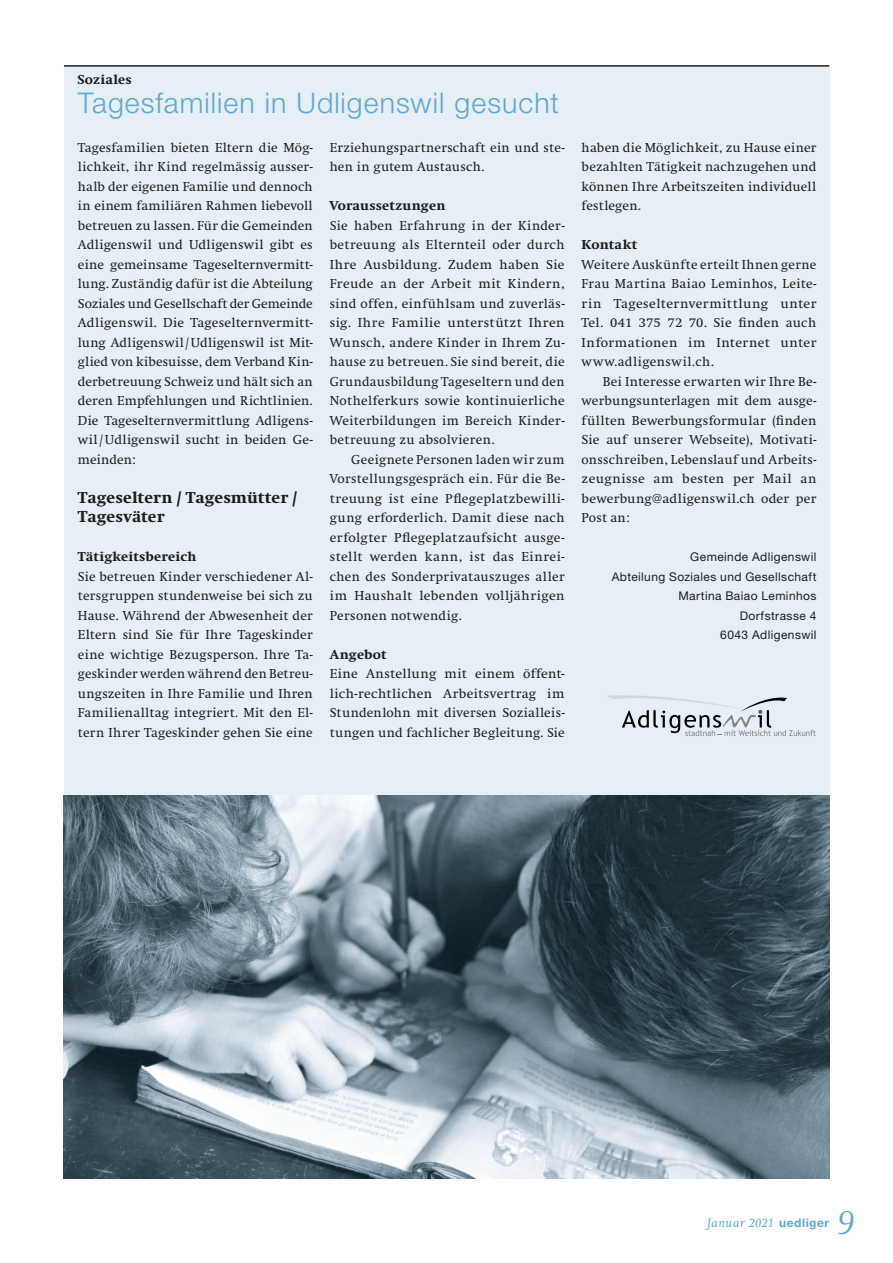
<style>
.page{position:relative;width:893px;height:1263px;background:#fff}
.page>*{position:absolute;margin:0;border:0;box-sizing:border-box;transform-origin:0 0}
.t1{font:italic 300 36px "Swift";color:#62a7cc}
.t2{font:300 28.5px "Helvetica Neue";letter-spacing:.035em;color:#62a7cc}
.t3{font:800 16.5px/19.5px "Swift";letter-spacing:.01em;color:#1d1d1b}
.t4{font:13.5px/19.5px "Swift";letter-spacing:.02em;color:#1d1d1b;text-align:justify}
.t5{font:800 13.5px "Swift";letter-spacing:.015em;color:#1d1d1b}
.t6{font:italic 12.75px "Swift";letter-spacing:.04em;color:#62a7cc}
.t7{font:12px/19.5px "Helvetica Neue";letter-spacing:.035em;color:#1d1d1b;text-align:right}
.s1{font-family:"Helvetica Neue";font-weight:700;font-style:normal;font-size:12px}
</style>
<div class="page">
<div style="left:64px;top:65px;width:765px;height:730px;background:#e4edf6"></div>
<hr style="left:64px;top:65px;width:765px;height:2px;background:#1d1d1b">
<img style="left:64px;top:795px;width:765px;height:383px">
<svg style="left:606px;top:695px;width:210px;height:41px"></svg>
<p class="t5" style="left:77px;top:72px;width:56px">Soziales</p>
<h2 class="t2" style="left:78px;top:85px;width:482px">Tagesfamilien in Udligenswil gesucht</h2>
<p class="t4" style="left:78px;top:138px;width:236px">Tagesfamilien bieten Eltern die Mög&shy;lichkeit, ihr Kind regelmässig ausser&shy;halb der eigenen Familie und dennoch in einem familiären Rahmen liebevoll betreuen zu lassen. Für die Gemeinden Adligenswil und Udligenswil gibt es eine gemeinsame Tageselternvermitt&shy;lung. Zuständig dafür ist die Abteilung Soziales und Gesellschaft der Gemeinde Adligenswil. Die Tageselternvermitt&shy;lung Adligenswil/Udligenswil ist Mit&shy;glied von kibesuisse, dem Verband Kin&shy;derbetreuung Schweiz und hält sich an deren Empfehlungen und Richtlinien.<br>Die Tageselternvermittlung Adligens&shy;wil/Udligenswil sucht in beiden Ge&shy;meinden:</p>
<p class="t3" style="left:78px;top:488px;width:221px">Tageseltern / Tagesmütter /<br>Tagesväter</p>
<p class="t5" style="left:78px;top:549px;width:120px">Tätigkeitsbereich</p>
<p class="t4" style="left:78px;top:567px;width:236px">Sie betreuen Kinder verschiedener Al&shy;tersgruppen stundenweise bei sich zu Hause. Während der Abwesenheit der Eltern sind Sie für Ihre Tageskinder eine wichtige Bezugsperson. Ihre Ta&shy;geskinder werden während den Betreu&shy;ungszeiten in Ihre Familie und Ihren Familienalltag integriert. Mit den El&shy;tern Ihrer Tageskinder gehen Sie eine</p>
<p class="t4" style="left:330px;top:138px;width:236px">Erziehungspartnerschaft ein und ste&shy;hen in gutem Austausch.</p>
<p class="t5" style="left:330px;top:198px;width:117px">Voraussetzungen</p>
<p class="t4" style="left:330px;top:216px;width:236px">Sie haben Erfahrung in der Kinder&shy;betreuung als Elternteil oder durch Ihre Ausbildung. Zudem haben Sie Freude an der Arbeit mit Kindern, sind offen, einfühlsam und zuverläs&shy;sig. Ihre Familie unterstützt Ihren Wunsch, andere Kinder in Ihrem Zu&shy;hause zu betreuen. Sie sind bereit, die Grundausbildung Tageseltern und den Nothelferkurs sowie kontinuierliche Weiterbildungen im Bereich Kinder&shy;betreuung zu absolvieren.</p>
<p class="t4" style="left:330px;top:450px;width:236px;text-indent:21px">Geeignete Personen laden wir zum Vorstellungsgespräch ein. Für die Be&shy;treuung ist eine Pflegeplatzbewilli&shy;gung erforderlich. Damit diese nach erfolgter Pflegeplatzaufsicht ausge&shy;stellt werden kann, ist das Einrei&shy;chen des Sonderprivatauszuges aller im Haushalt lebenden volljährigen Personen notwendig.</p>
<p class="t5" style="left:330px;top:647px;width:58px">Angebot</p>
<p class="t4" style="left:330px;top:664px;width:236px">Eine Anstellung mit einem öffent&shy;lich-rechtlichen Arbeitsvertrag im Stundenlohn mit diversen Sozialleis&shy;tungen und fachlicher Begleitung. Sie</p>
<p class="t4" style="left:582px;top:138px;width:236px">haben die Möglichkeit, zu Hause einer bezahlten Tätigkeit nachzugehen und können Ihre Arbeitszeiten individuell festlegen.</p>
<p class="t5" style="left:582px;top:237px;width:57px">Kontakt</p>
<p class="t4" style="left:582px;top:255px;width:236px">Weitere Auskünfte erteilt Ihnen gerne Frau Martina Baiao Leminhos, Leite&shy;rin Tageselternvermittlung unter Tel. 041 375 72 70. Sie finden auch Informationen im Internet unter www.adligenswil.ch.</p>
<p class="t4" style="left:582px;top:372px;width:236px;text-indent:21px">Bei Interesse erwarten wir Ihre Be&shy;werbungsunterlagen mit dem ausge&shy;füllten Bewerbungsformular (finden Sie auf unserer Webseite), Motivati&shy;onsschreiben, Lebenslauf und Arbeits&shy;zeugnisse am besten per Mail an bewerbung@adligenswil.ch oder per Post an:</p>
<p class="t7" style="left:612px;top:547px;width:206px">Gemeinde Adligenswil<br>Abteilung Soziales und Gesellschaft<br>Martina Baiao Leminhos<br>Dorfstrasse 4<br>6043 Adligenswil</p>
<p class="t6" style="left:707px;top:1216px;width:123px">Januar 2021 <span class="s1">uedliger</span></p>
<h1 class="t1" style="left:838px;top:1202px;width:18px">9</h1>
</div>
